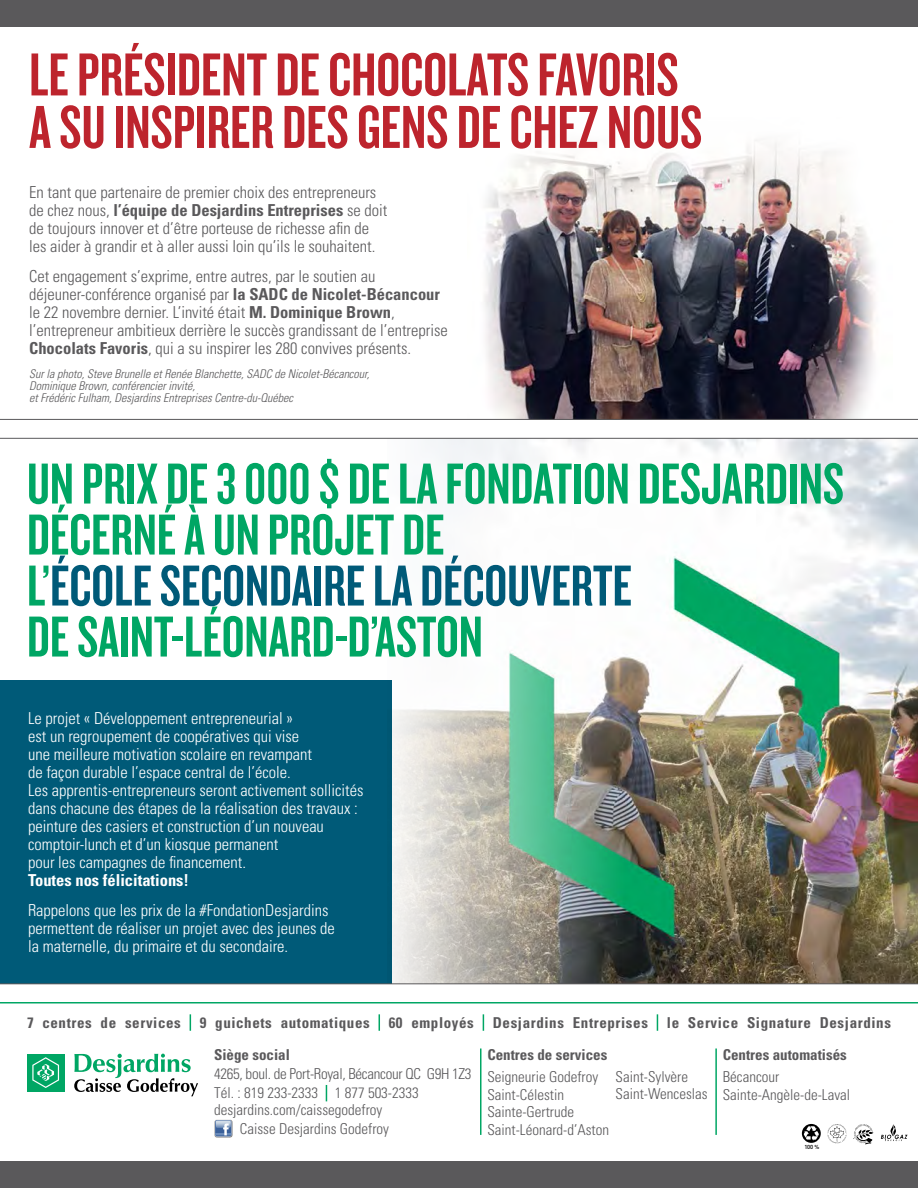
<style>
.page{position:relative;width:918px;height:1188px;background:#fff}
.page>*{position:absolute;margin:0;border:0;box-sizing:border-box;transform-origin:0 0}
.t1{font:63px/52.5px "Knockout HTF48 Featherweight";color:#bd242d}
.t2{font:60px/51px "Knockout HTF48 Featherweight";color:#00a664}
.t3{font:300 condensed 16.5px/18px "Univers";color:#fff}
.t4{font:300 condensed 16.5px/18px "Univers";color:#5a595b}
.t5{font:700 condensed 16.5px "Univers";color:#fff}
.t6{font:300 condensed 15px/17.5px "Univers";color:#5a595b}
.t7{font:700 condensed 15px "Univers";letter-spacing:.04em;color:#5a595b}
.t8{font:300 condensed 15px/19px "Univers";letter-spacing:-.02em;color:#5a595b}
.t9{font:700 condensed 15px "Univers";color:#5a595b}
.t10{font:italic 300 condensed 12px/12px "Univers";color:#5a595b}
.t11{font:500 5.85px "DIN";color:#000}
.s1{font-weight:700}
.s2{color:#005a78}
</style>
<div class="page">
<img style="left:467px;top:140px;width:425px;height:279px">
<img style="left:392px;top:439px;width:526px;height:544px">
<hr style="left:0;top:438px;width:918px;height:1px;background:#5a595b">
<hr style="left:0;top:419px;width:918px;height:1px;background:#5a595b">
<img style="left:917px;top:418px;width:1px;height:408px">
<div style="left:0;top:1161px;width:918px;height:27px;background:#5a595b"></div>
<div style="left:0;top:0;width:918px;height:27px;background:#5a595b"></div>
<div style="left:27px;top:1054px;width:37px;height:37px;background:#00a664"></div>
<svg style="left:32px;top:1057px;width:27px;height:31px"></svg>
<svg style="left:74px;top:1054px;width:124px;height:42px"></svg>
<svg style="left:190px;top:1014px;width:1px;height:17px"></svg>
<svg style="left:379px;top:1014px;width:1px;height:17px"></svg>
<svg style="left:483px;top:1014px;width:1px;height:17px"></svg>
<svg style="left:657px;top:1014px;width:1px;height:17px"></svg>
<svg style="left:827px;top:1124px;width:20px;height:19px"></svg>
<svg style="left:853px;top:1124px;width:20px;height:20px"></svg>
<svg style="left:802px;top:1124px;width:19px;height:19px"></svg>
<svg style="left:881px;top:1124px;width:27px;height:17px"></svg>
<svg style="left:326px;top:1085px;width:1px;height:16px"></svg>
<img style="left:214px;top:1119px;width:18px;height:18px">
<div style="left:215px;top:1120px;width:17px;height:17px;background:#5476aa;border-radius:2px"></div>
<svg style="left:215px;top:1120px;width:16px;height:16px"></svg>
<svg style="left:215px;top:1121px;width:16px;height:14px"></svg>
<hr style="left:480px;top:1049px;width:2px;height:86px;background:#00a664">
<hr style="left:715px;top:1049px;width:2px;height:86px;background:#00a664">
<hr style="left:0;top:1002px;width:918px;height:2px;background:#00a664">
<hr style="left:0;top:1111px;width:1px;height:77px;background:#7ac143">
<div style="left:0;top:680px;width:392px;height:304px;background:#005a78"></div>
<hr style="left:0;top:983px;width:918px;height:1px;background:#5a595b">
<h1 class="t1" style="left:29px;top:49px;width:675px">LE PRÉSIDENT DE CHOCOLATS FAVORIS<br>A SU INSPIRER DES GENS DE CHEZ NOUS</h1>
<p class="t4" style="left:29px;top:183px;width:360px">En tant que partenaire de premier choix des entrepreneurs de chez nous, <span class="s1">l’équipe de Desjardins Entreprises</span> se doit de toujours innover et d’être porteuse de richesse afin de les aider à grandir et à aller aussi loin qu’ils le souhaitent.</p>
<p class="t4" style="left:29px;top:267px;width:420px">Cet engagement s’exprime, entre autres, par le soutien au déjeuner-conférence organisé par <span class="s1">la SADC de Nicolet-Bécancour </span>le 22 novembre dernier. L’invité était <span class="s1">M. Dominique Brown</span>, l’entrepreneur ambitieux derrière le succès grandissant de l’entreprise <span class="s1">Chocolats Favoris</span>, qui a su inspirer les 280 convives présents.</p>
<p class="t10" style="left:29px;top:367px;width:342px">Sur la photo, Steve Brunelle et Renée Blanchette, SADC de Nicolet-Bécancour,<br>Dominique Brown, conférencier invité,<br>et Frédéric Fulham, Desjardins Entreprises Centre-du-Québec</p>
<h2 class="t2" style="left:27px;top:459px;width:819px">UN PRIX DE 3000$ DE LA FONDATION DESJARDINS<br>DÉCERNÉ À UN PROJET DE<br>L’<span class="s2">ÉCOLE SECONDAIRE LA DÉCOUVERTE<br></span>DE SAINT-LÉONARD-D’ASTON</h2>
<p class="t3" style="left:28px;top:709px;width:337px">Le projet « Développement entrepreneurial »<br>est un regroupement de coopératives qui vise<br>une meilleure motivation scolaire en revampant<br>de façon durable l’espace central de l’école.<br>Les apprentis-entrepreneurs seront activement sollicités dans chacune des étapes de la réalisation des travaux : peinture des casiers et construction d’un nouveau comptoir-lunch et d’un kiosque permanent<br>pour les campagnes de financement.</p>
<p class="t5" style="left:28px;top:870px;width:163px">Toutes nos félicitations!</p>
<p class="t3" style="left:28px;top:901px;width:308px">Rappelons que les prix de la #FondationDesjardins permettent de réaliser un projet avec des jeunes de la maternelle, du primaire et du secondaire.</p>
<p class="t7" style="left:27px;top:1013px;width:155px">7 centres de services</p>
<p class="t7" style="left:200px;top:1013px;width:172px">9 guichets automatiques</p>
<p class="t7" style="left:389px;top:1013px;width:87px">60 employés</p>
<p class="t7" style="left:493px;top:1013px;width:157px">Desjardins Entreprises</p>
<p class="t7" style="left:667px;top:1013px;width:226px">le Service Signature Desjardins</p>
<p class="t9" style="left:214px;top:1046px;width:77px">Siège social</p>
<p class="t8" style="left:214px;top:1064px;width:259px">4265, boul. de Port-Royal, Bécancour QC G9H 1Z3<br>Tél. : 819 233-2333 1 877 503-2333</p>
<p class="t6" style="left:240px;top:1100px;width:151px;line-height:19.5px;text-indent:-26px">desjardins.com/caissegodefroy<br>Caisse Desjardins Godefroy</p>
<p class="t9" style="left:487px;top:1046px;width:121px">Centres de services</p>
<p class="t6" style="left:487px;top:1068px;width:123px">Seigneurie Godefroy<br>Saint-Célestin<br>Sainte-Gertrude<br>Saint-Léonard-d’Aston</p>
<p class="t6" style="left:616px;top:1068px;width:94px">Saint-Sylvère<br>Saint-Wenceslas</p>
<p class="t9" style="left:723px;top:1046px;width:126px">Centres automatisés</p>
<p class="t6" style="left:723px;top:1068px;width:129px">Bécancour<br>Sainte-Angèle-de-Laval</p>
<p class="t11" style="left:804px;top:1143px;width:16px">100 %</p>
</div>
